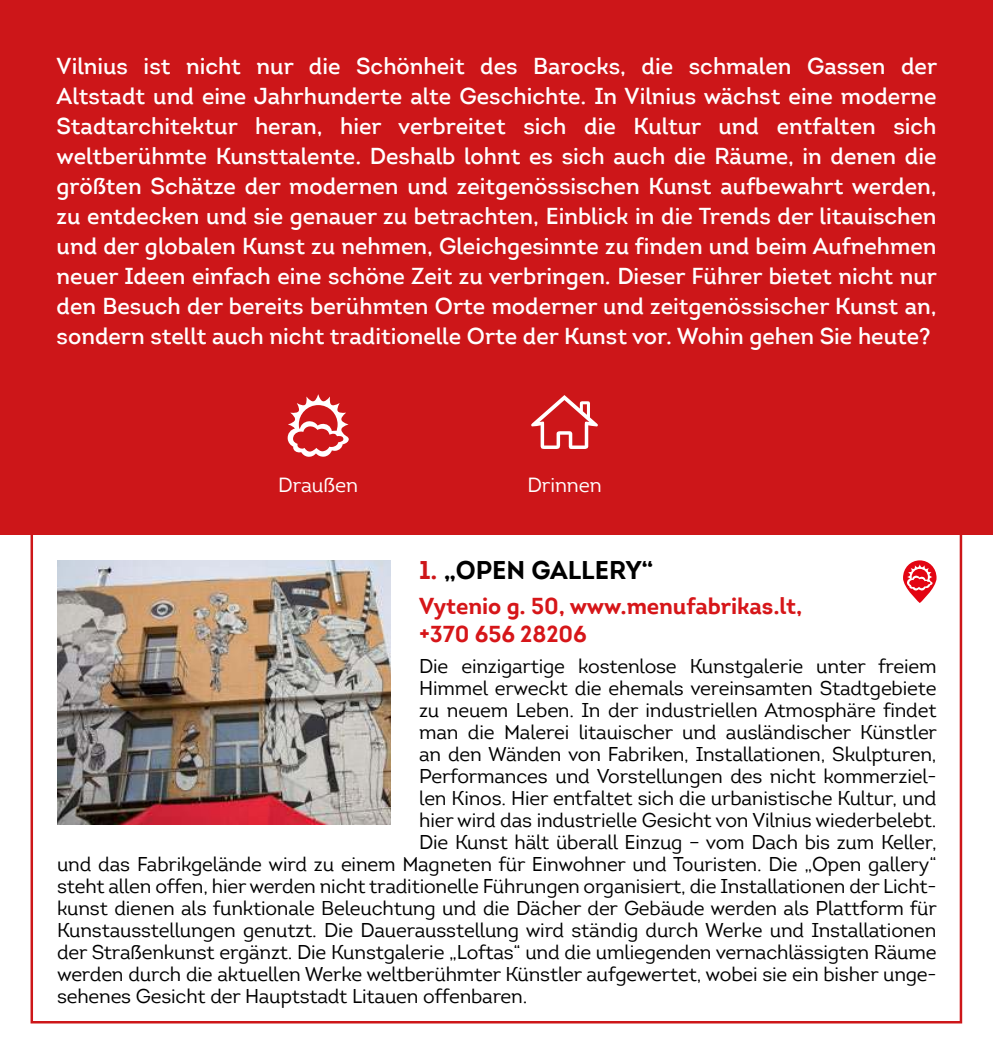
<style>
.page{position:relative;width:993px;height:1056px;background:#fff}
.page>*{position:absolute;margin:0;border:0;box-sizing:border-box;transform-origin:0 0}
.t1{font:700 25px "Intro";color:#000}
.t2{font:600 22.5px/30px "Intro";color:#fff;text-align:justify}
.t3{font:700 22.5px/27.5px "Intro";letter-spacing:-.005em;color:#d61619}
.t4{font:20px "Intro";letter-spacing:-.005em;color:#fff}
.t5{font:19.5px "Intro";letter-spacing:-.01em;color:#000}
.s1{color:#cd1619}
</style>
<div class="page">
<div style="left:0;top:0;width:992px;height:534px;background:#cd1619"></div>
<img style="left:57px;top:560px;width:333px;height:265px">
<div style="left:31px;top:518px;width:930px;height:505px;border:3px solid #cd1619"></div>
<svg style="left:903px;top:560px;width:33px;height:43px"></svg>
<svg style="left:531px;top:395px;width:67px;height:54px"></svg>
<svg style="left:287px;top:394px;width:62px;height:63px"></svg>
<p class="t2" style="left:57px;top:53px;width:881px">Vilnius ist nicht nur die Schönheit des Barocks, die schmalen Gassen der Altstadt und eine Jahrhunderte alte Geschichte. In Vilnius wächst eine moderne Stadtarchitektur heran, hier verbreitet sich die Kultur und entfalten sich weltberühmte Kunsttalente. Deshalb lohnt es sich auch die Räume, in denen die größten Schätze der modernen und zeitgenössischen Kunst aufbewahrt werden, zu entdecken und sie genauer zu betrachten, Einblick in die Trends der litauischen und der globalen Kunst zu nehmen, Gleichgesinnte zu finden und beim Aufnehmen neuer Ideen einfach eine schöne Zeit zu verbringen. Dieser Führer bietet nicht nur den Besuch der bereits berühmten Orte moderner und zeitgenössischer Kunst an, sondern stellt auch nicht traditionelle Orte der Kunst vor. Wohin gehen Sie heute?</p>
<p class="t4" style="left:278px;top:477px;width:81px">Draußen</p>
<p class="t4" style="left:527px;top:477px;width:76px">Drinnen</p>
<p class="t1" style="left:419px;top:556px;width:236px"><span class="s1">1.</span> „OPEN GALLERY“</p>
<p class="t3" style="left:419px;top:593px;width:384px">Vytenio g. 50, www.menufabrikas.lt, +370 656 28206</p>
<p class="t5" style="left:419px;top:658px;width:518px">Die einzigartige kostenlose Kunstgalerie unter freiem</p>
<p class="t5" style="left:419px;top:680px;width:518px">Himmel erweckt die ehemals vereinsamten Stadtgebiete</p>
<p class="t5" style="left:419px;top:702px;width:518px">zu neuem Leben. In der industriellen Atmosphäre findet</p>
<p class="t5" style="left:419px;top:724px;width:519px">man die Malerei litauischer und ausländischer Künstler</p>
<p class="t5" style="left:419px;top:746px;width:518px">an den Wänden von Fabriken, Installationen, Skulpturen,</p>
<p class="t5" style="left:419px;top:768px;width:518px">Performances und Vorstellungen des nicht kommerziel-</p>
<p class="t5" style="left:419px;top:790px;width:518px">len Kinos. Hier entfaltet sich die urbanistische Kultur, und</p>
<p class="t5" style="left:419px;top:812px;width:518px">hier wird das industrielle Gesicht von Vilnius wiederbelebt.</p>
<p class="t5" style="left:419px;top:834px;width:518px">Die Kunst hält überall Einzug – vom Dach bis zum Keller,</p>
<p class="t5" style="left:57px;top:856px;width:880px">und das Fabrikgelände wird zu einem Magneten für Einwohner und Touristen. Die „Open gallery“</p>
<p class="t5" style="left:57px;top:878px;width:880px">steht allen offen, hier werden nicht traditionelle Führungen organisiert, die Installationen der Licht-</p>
<p class="t5" style="left:57px;top:900px;width:881px">kunst dienen als funktionale Beleuchtung und die Dächer der Gebäude werden als Plattform für</p>
<p class="t5" style="left:57px;top:922px;width:880px">Kunstausstellungen genutzt. Die Dauerausstellung wird ständig durch Werke und Installationen</p>
<p class="t5" style="left:57px;top:944px;width:880px">der Straßenkunst ergänzt. Die Kunstgalerie „Loftas“ und die umliegenden vernachlässigten Räume</p>
<p class="t5" style="left:57px;top:966px;width:880px">werden durch die aktuellen Werke weltberühmter Künstler aufgewertet, wobei sie ein bisher unge-</p>
<p class="t5" style="left:57px;top:988px;width:471px">sehenes Gesicht der Hauptstadt Litauen offenbaren.</p>
</div>
